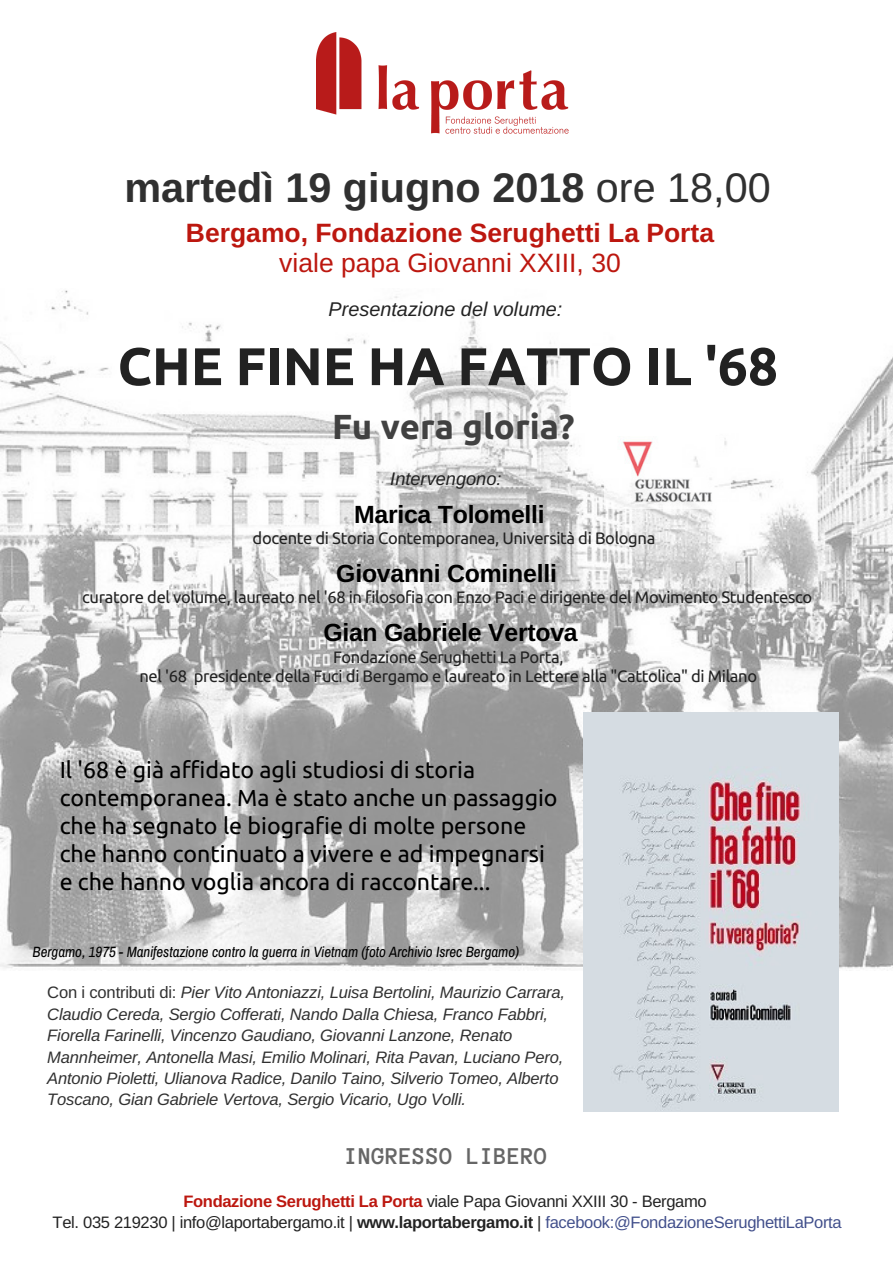
<style>
.page{position:relative;width:893px;height:1263px;background:#fff}
.page>*{position:absolute;margin:0;border:0;box-sizing:border-box;transform-origin:0 0}
.t1{font:700 52.95px "Ubuntu";color:#222}
.t2{font:700 41.4px "Arimo";color:#303030}
.t3{font:700 34.8px "Ubuntu";color:#414141}
.t4{font:700 26.55px "Arimo";color:#bc170f}
.t5{font:26.55px "Arimo";color:#bc170f}
.t6{font:700 24.9px "Arimo";letter-spacing:-.01em;color:#000}
.t7{font:700 24.9px "Anonymous Pro";color:#666}
.t8{font:23.25px/28.2px "Ubuntu";color:#000}
.t9{font:italic 19.8px "Arimo";color:#222}
.t10{font:italic 18.15px "Arimo";color:#222}
.t11{font:italic 16.5px/21.5px "Arimo";letter-spacing:-.01em;color:#303030}
.t12{font:16.5px/19.2px "Ubuntu";letter-spacing:-.02em;color:#222;text-align:center}
.t13{font:16.5px/20.2px "Arimo";letter-spacing:-.02em;color:#222;text-align:center}
.t14{font:italic 14.85px "Archivo Narrow";color:#000}
.s1{font-weight:400}
.s2{font-style:normal}
.s3{font-weight:700;color:#bc170f}
.s4{font-weight:700}
.s5{color:#414f8b}
</style>
<div class="page">
<img style="left:316px;top:33px;width:253px;height:101px">
<img style="left:0;top:290px;width:893px;height:681px">
<img style="left:583px;top:713px;width:256px;height:398px">
<img style="left:605px;top:437px;width:126px;height:72px">
<h2 class="t2" style="left:124px;top:164px;width:648px">martedì 19 giugno 2018 <span class="s1">ore 18,00</span></h2>
<h3 class="t4" style="left:186px;top:218px;width:530px">Bergamo, Fondazione Serughetti La Porta</h3>
<h3 class="t5" style="left:279px;top:248px;width:343px">viale papa Giovanni XXIII, 30</h3>
<p class="t9" style="left:329px;top:298px;width:235px">Presentazione del volume:</p>
<h1 class="t1" style="left:118px;top:336px;width:662px">CHE FINE HA FATTO IL '68</h1>
<h3 class="t3" style="left:332px;top:407px;width:244px">Fu vera gloria?</h3>
<p class="t10" style="left:390px;top:469px;width:113px">Intervengono:</p>
<h3 class="t6" style="left:354px;top:500px;width:192px">Marica Tolomelli</h3>
<p class="t12" style="left:253px;top:528px;width:404px">docente di Storia Contemporanea, Università di Bologna</p>
<h3 class="t6" style="left:336px;top:559px;width:222px">Giovanni Cominelli</h3>
<p class="t12" style="left:82px;top:587px;width:731px">curatore del volume, laureato nel '68 in filosofia con Enzo Paci e dirigente del Movimento Studentesco</p>
<h3 class="t6" style="left:323px;top:619px;width:256px">Gian Gabriele Vertova</h3>
<p class="t12" style="left:139px;top:647px;width:619px">Fondazione Serughetti La Porta,<br>nel '68 presidente della Fuci di Bergamo e laureato in Lettere alla "Cattolica" di Milano</p>
<h3 class="t8" style="left:60px;top:755px;width:499px">Il '68 è già affidato agli studiosi di storia contemporanea. Ma è stato anche un passaggio che ha segnato le biografie di molte persone che hanno continuato a vivere e ad impegnarsi e che hanno voglia ancora di raccontare...</h3>
<p class="t14" style="left:33px;top:943px;width:488px">Bergamo, 1975 - Manifestazione contro la guerra in Vietnam (foto Archivio Isrec Bergamo)</p>
<p class="t11" style="left:47px;top:982px;width:519px"><span class="s2">Con i contributi di:</span> Pier Vito Antoniazzi, Luisa Bertolini, Maurizio Carrara, Claudio Cereda, Sergio Cofferati, Nando Dalla Chiesa, Franco Fabbri, Fiorella Farinelli, Vincenzo Gaudiano, Giovanni Lanzone, Renato Mannheimer, Antonella Masi, Emilio Molinari, Rita Pavan, Luciano Pero, Antonio Pioletti, Ulianova Radice, Danilo Taino, Silverio Tomeo, Alberto Toscano, Gian Gabriele Vertova, Sergio Vicario, Ugo Volli.</p>
<h3 class="t7" style="left:345px;top:1145px;width:205px">INGRESSO LIBERO</h3>
<p class="t13" style="left:53px;top:1191px;width:791px"><span class="s3">Fondazione Serughetti La Porta</span> viale Papa Giovanni XXIII 30 - Bergamo<br>Tel. 035 219230 | info@laportabergamo.it | <span class="s4">www.laportabergamo.it</span> | <span class="s5">facebook:@FondazioneSerughettiLaPorta</span></p>
</div>
